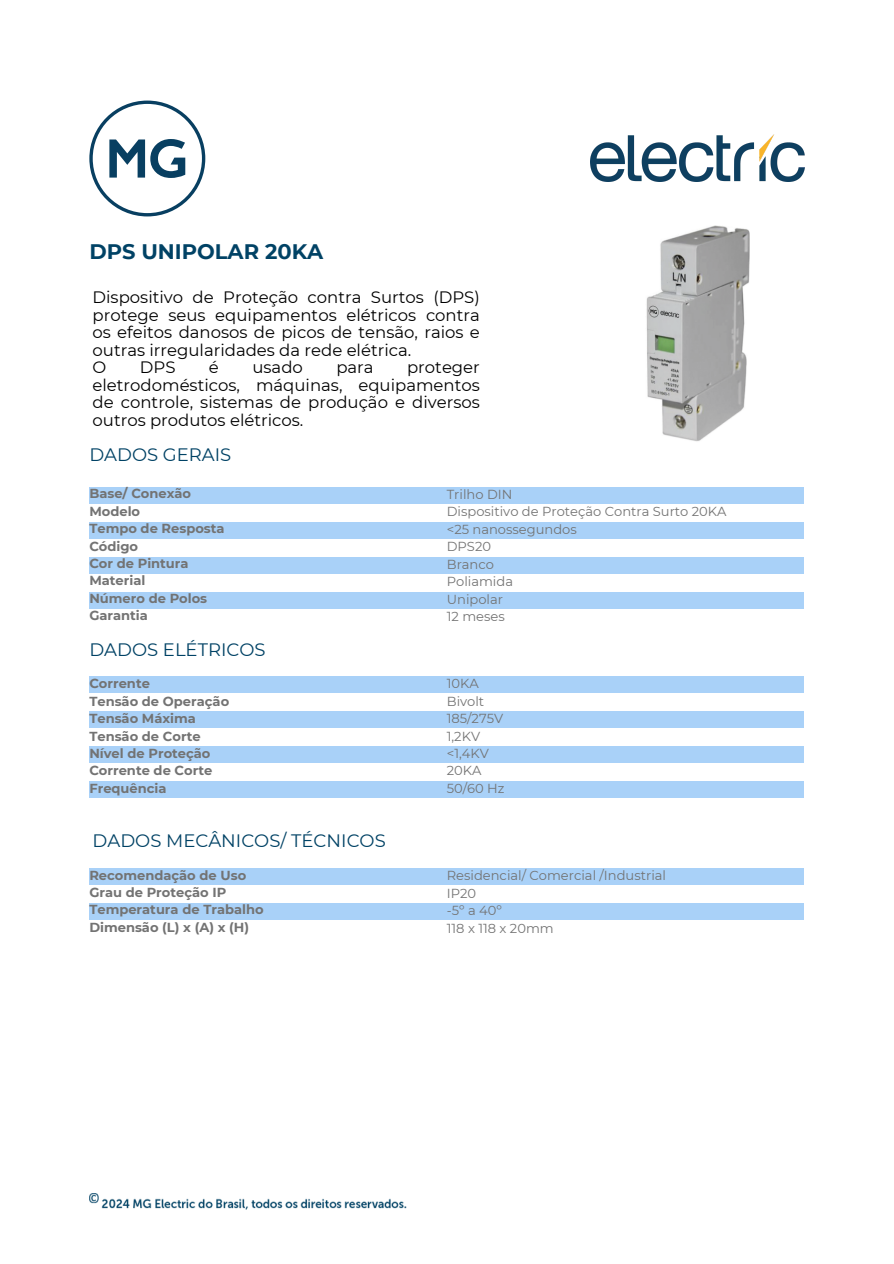
<style>
.page{position:relative;width:894px;height:1264px;background:#fff}
.page>*{position:absolute;margin:0;border:0;box-sizing:border-box;transform-origin:0 0}
.t1{font:700 21px "Montserrat";color:#004265}
.t2{font:18px "Montserrat";color:#004265}
.t3{font:16.5px/17.5px "Montserrat";color:#000}
.t4{font:700 13.05px/17.4px "Montserrat";color:#737373}
.t5{font:13.05px "Montserrat";color:#737373}
</style>
<div class="page">
<div style="left:90px;top:746px;width:713px;height:16px;background:#a9d1f8"></div>
<div style="left:90px;top:781px;width:713px;height:16px;background:#a9d1f8"></div>
<img style="left:89px;top:1193px;width:318px;height:17px">
<svg style="left:89px;top:101px;width:116px;height:115px"></svg>
<div style="left:90px;top:487px;width:713px;height:16px;background:#a9d1f8"></div>
<div style="left:90px;top:522px;width:713px;height:16px;background:#a9d1f8"></div>
<div style="left:90px;top:557px;width:713px;height:16px;background:#a9d1f8"></div>
<div style="left:90px;top:592px;width:713px;height:16px;background:#a9d1f8"></div>
<div style="left:90px;top:676px;width:713px;height:16px;background:#a9d1f8"></div>
<div style="left:90px;top:710px;width:713px;height:17px;background:#a9d1f8"></div>
<img style="left:590px;top:134px;width:214px;height:48px">
<div style="left:90px;top:868px;width:713px;height:16px;background:#a9d1f8"></div>
<div style="left:90px;top:903px;width:713px;height:16px;background:#a9d1f8"></div>
<img style="left:646px;top:226px;width:103px;height:216px">
<h2 class="t1" style="left:89px;top:239px;width:235px">DPS UNIPOLAR 20KA</h2>
<h3 class="t3" style="left:92px;top:288px;width:389px">Dispositivo de Proteção contra Surtos (DPS) protege seus equipamentos elétricos contra os efeitos danosos de picos de tensão, raios e outras irregularidades da rede elétrica.<br>O</h3>
<h3 class="t3" style="left:140px;top:358px;width:37px">DPS</h3>
<h3 class="t3" style="left:209px;top:358px;width:11px">é</h3>
<h3 class="t3" style="left:252px;top:358px;width:52px">usado</h3>
<h3 class="t3" style="left:336px;top:358px;width:39px">para</h3>
<h3 class="t3" style="left:92px;top:358px;width:389px;text-align:justify;text-indent:314px">proteger eletrodomésticos, máquinas, equipamentos de controle, sistemas de produção e diversos outros produtos elétricos.</h3>
<p class="t2" style="left:89px;top:443px;width:143px">DADOS GERAIS</p>
<h2 class="t4" style="left:89px;top:485px;width:137px">Base/ Conexão<br>Modelo<br>Tempo de Resposta<br>Código<br>Cor de Pintura<br>Material<br>Número de Polos<br>Garantia</h2>
<p class="t5" style="left:446px;top:486px;width:67px">Trilho DIN</p>
<p class="t5" style="left:446px;top:504px;width:281px">Dispositivo de Proteção Contra Surto 20KA</p>
<p class="t5" style="left:446px;top:521px;width:131px">&lt;25 nanossegundos</p>
<p class="t5" style="left:446px;top:538px;width:46px">DPS20</p>
<p class="t5" style="left:446px;top:556px;width:49px">Branco</p>
<p class="t5" style="left:446px;top:573px;width:68px">Poliamida</p>
<p class="t5" style="left:446px;top:591px;width:58px">Unipolar</p>
<p class="t5" style="left:446px;top:608px;width:59px">12 meses</p>
<p class="t2" style="left:89px;top:638px;width:178px">DADOS ELÉTRICOS</p>
<h4 class="t4" style="left:89px;top:675px;width:141px">Corrente<br>Tensão de Operação<br>Tensão Máxima<br>Tensão de Corte<br>Nível de Proteção<br>Corrente de Corte<br>Frequência</h4>
<p class="t5" style="left:446px;top:675px;width:33px">10KA</p>
<p class="t5" style="left:446px;top:693px;width:39px">Bivolt</p>
<p class="t5" style="left:446px;top:710px;width:58px">185/275V</p>
<p class="t5" style="left:446px;top:728px;width:35px">1,2KV</p>
<p class="t5" style="left:446px;top:745px;width:43px">&lt;1,4KV</p>
<p class="t5" style="left:446px;top:762px;width:36px">20KA</p>
<p class="t5" style="left:446px;top:780px;width:59px">50/60 Hz</p>
<h4 class="t2" style="left:92px;top:830px;width:295px">DADOS MECÂNICOS/ TÉCNICOS</h4>
<p class="t4" style="left:89px;top:866px;width:176px">Recomendação de Uso<br>Grau de Proteção IP<br>Temperatura de Trabalho<br>Dimensão (L) x (A) x (H)</p>
<p class="t5" style="left:446px;top:867px;width:221px">Residencial/ Comercial /Industrial</p>
<h2 class="t5" style="left:446px;top:885px;width:31px">IP20</h2>
<p class="t5" style="left:446px;top:902px;width:56px">-5º a 40º</p>
<h4 class="t5" style="left:446px;top:920px;width:108px">118 x 118 x 20mm</h4>
</div>
